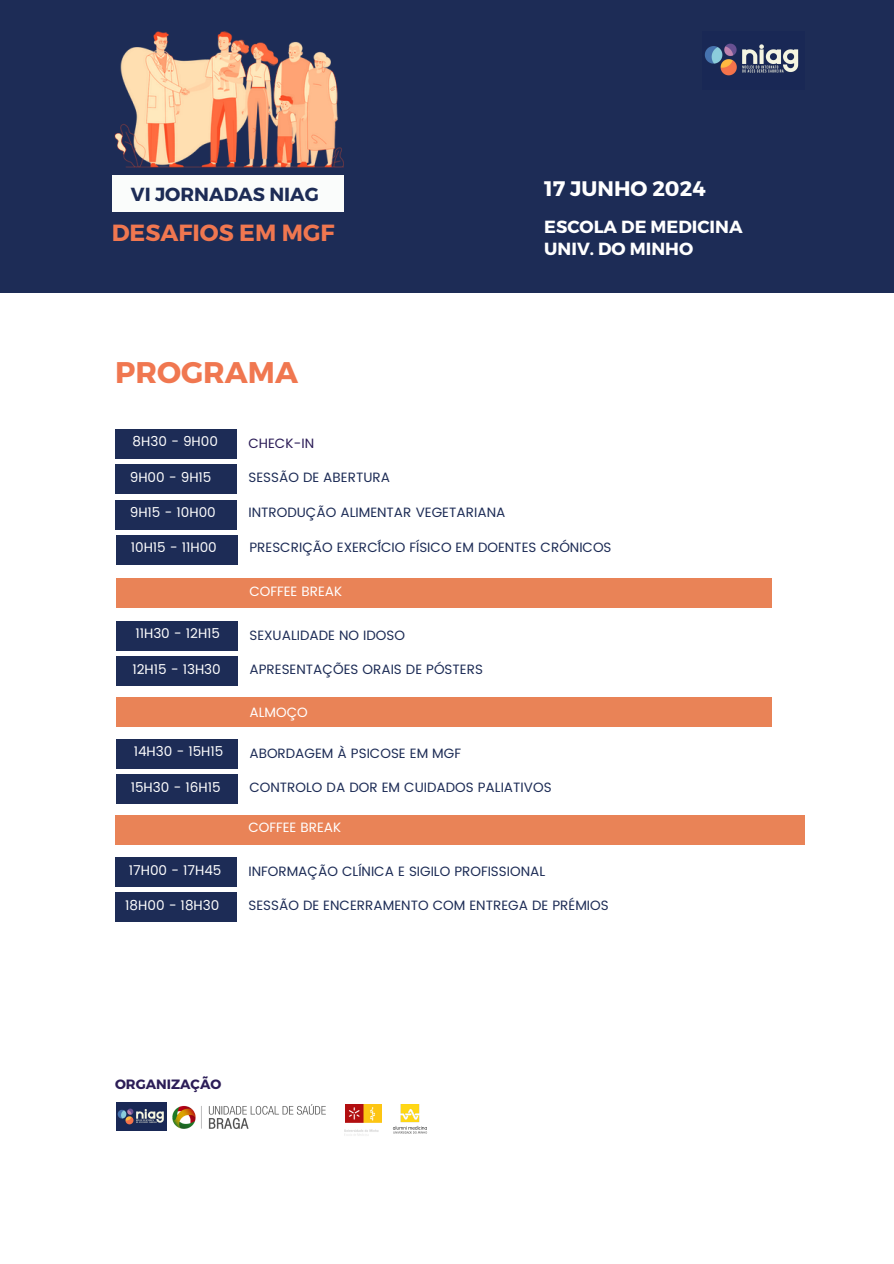
<style>
.page{position:relative;width:894px;height:1264px;background:#fff}
.page>*{position:absolute;margin:0;border:0;box-sizing:border-box;transform-origin:0 0}
.t1{font:700 29.85px "Montserrat";color:#f07750}
.t2{font:700 23.4px "Montserrat";color:#f07750}
.t3{font:700 21px "Montserrat";color:#fff}
.t4{font:700 18.9px "Montserrat";color:#1d2c56}
.t5{font:700 17.55px/22.2px "Montserrat";color:#fff}
.t6{font:13.5px "Poppins";color:#1d2c56}
.t7{font:13.5px "Poppins";color:#fff}
.t8{font:13.5px "Poppins";color:#2c1d57}
.t9{font:700 13.5px "Montserrat";color:#2c1d57}
.s1{color:#fff}
</style>
<div class="page">
<div style="left:0;top:0;width:893px;height:292px;background:#1d2c56"></div>
<div style="left:112px;top:175px;width:231px;height:37px;background:#fafcfb"></div>
<img style="left:705px;top:43px;width:94px;height:33px">
<img style="left:114px;top:32px;width:229px;height:136px">
<div style="left:115px;top:429px;width:121px;height:30px;background:#1d2c56"></div>
<div style="left:115px;top:464px;width:121px;height:30px;background:#1d2c56"></div>
<div style="left:116px;top:578px;width:655px;height:29px;background:#e98357"></div>
<div style="left:116px;top:621px;width:121px;height:29px;background:#1d2c56"></div>
<div style="left:116px;top:656px;width:121px;height:30px;background:#1d2c56"></div>
<div style="left:116px;top:697px;width:655px;height:29px;background:#e98357"></div>
<div style="left:116px;top:739px;width:121px;height:29px;background:#1d2c56"></div>
<div style="left:116px;top:774px;width:121px;height:30px;background:#1d2c56"></div>
<div style="left:115px;top:857px;width:121px;height:29px;background:#1d2c56"></div>
<div style="left:115px;top:892px;width:121px;height:29px;background:#1d2c56"></div>
<div style="left:115px;top:815px;width:689px;height:29px;background:#e98357"></div>
<img style="left:346px;top:1104px;width:36px;height:18px">
<img style="left:392px;top:1104px;width:36px;height:30px">
<img style="left:344px;top:1129px;width:35px;height:7px">
<img style="left:116px;top:1102px;width:51px;height:28px">
<div style="left:115px;top:500px;width:121px;height:29px;background:#1d2c56"></div>
<div style="left:116px;top:535px;width:121px;height:29px;background:#1d2c56"></div>
<img style="left:172px;top:1104px;width:153px;height:24px">
<p class="t4" style="left:131px;top:182px;width:189px">VI JORNADAS NIAG</p>
<p class="t2" style="left:112px;top:217px;width:224px">DESAFIOS EM MGF</p>
<p class="t1" style="left:115px;top:352px;width:184px">PROGRAMA</p>
<p class="t7" style="left:133px;top:434px;width:87px">8H30 - 9H00</p>
<p class="t7" style="left:130px;top:469px;width:83px">9H00 - 9H15</p>
<p class="t8" style="left:248px;top:436px;width:106px">CHECK-IN <span class="s1">8H30</span></p>
<p class="t6" style="left:248px;top:469px;width:143px">SESSÃO DE ABERTURA</p>
<p class="t3" style="left:544px;top:174px;width:163px">17 JUNHO 2024</p>
<p class="t5" style="left:544px;top:215px;width:200px">ESCOLA DE MEDICINA<br>UNIV. DO MINHO</p>
<p class="t7" style="left:130px;top:504px;width:87px">9H15 - 10H00</p>
<p class="t6" style="left:248px;top:504px;width:258px">INTRODUÇÃO ALIMENTAR VEGETARIANA</p>
<p class="t7" style="left:131px;top:540px;width:88px">10H15 - 11H00</p>
<p class="t6" style="left:249px;top:540px;width:363px">PRESCRIÇÃO EXERC´ÍCIO FÍSICO EM DOENTES CRÓNICOS</p>
<p class="t7" style="left:135px;top:625px;width:86px">11H30 - 12H15</p>
<p class="t7" style="left:132px;top:661px;width:90px">12H15 - 13H30</p>
<p class="t7" style="left:134px;top:743px;width:91px">14H30 - 15H15</p>
<p class="t7" style="left:131px;top:779px;width:91px">15H30 - 16H15</p>
<p class="t7" style="left:129px;top:862px;width:94px">17H00 - 17H45</p>
<p class="t7" style="left:125px;top:897px;width:95px">18H00 - 18H30</p>
<p class="t7" style="left:249px;top:583px;width:94px">COFFEE BREAK</p>
<p class="t6" style="left:249px;top:627px;width:157px">SEXUALIDADE NO IDOSO</p>
<p class="t6" style="left:249px;top:661px;width:235px">APRESENTAÇÕES ORAIS DE PÓSTERS</p>
<p class="t7" style="left:249px;top:704px;width:60px">ALMOÇO</p>
<p class="t6" style="left:249px;top:745px;width:213px">ABORDAGEM À PSICOSE EM MGF</p>
<h5 class="t6" style="left:249px;top:779px;width:303px">CONTROLO DA DOR EM CUIDADOS PALIATIVOS</h5>
<p class="t7" style="left:248px;top:819px;width:94px">COFFEE BREAK</p>
<p class="t6" style="left:248px;top:863px;width:298px">INFORMAÇÃO CLÍNICA E SIGILO PROFISSIONAL</p>
<p class="t6" style="left:248px;top:897px;width:361px">SESSÃO DE ENCERRAMENTO COM ENTREGA DE PRÉMIOS</p>
<h1 class="t9" style="left:115px;top:1075px;width:108px">ORGANIZAÇÃO</h1>
</div>
